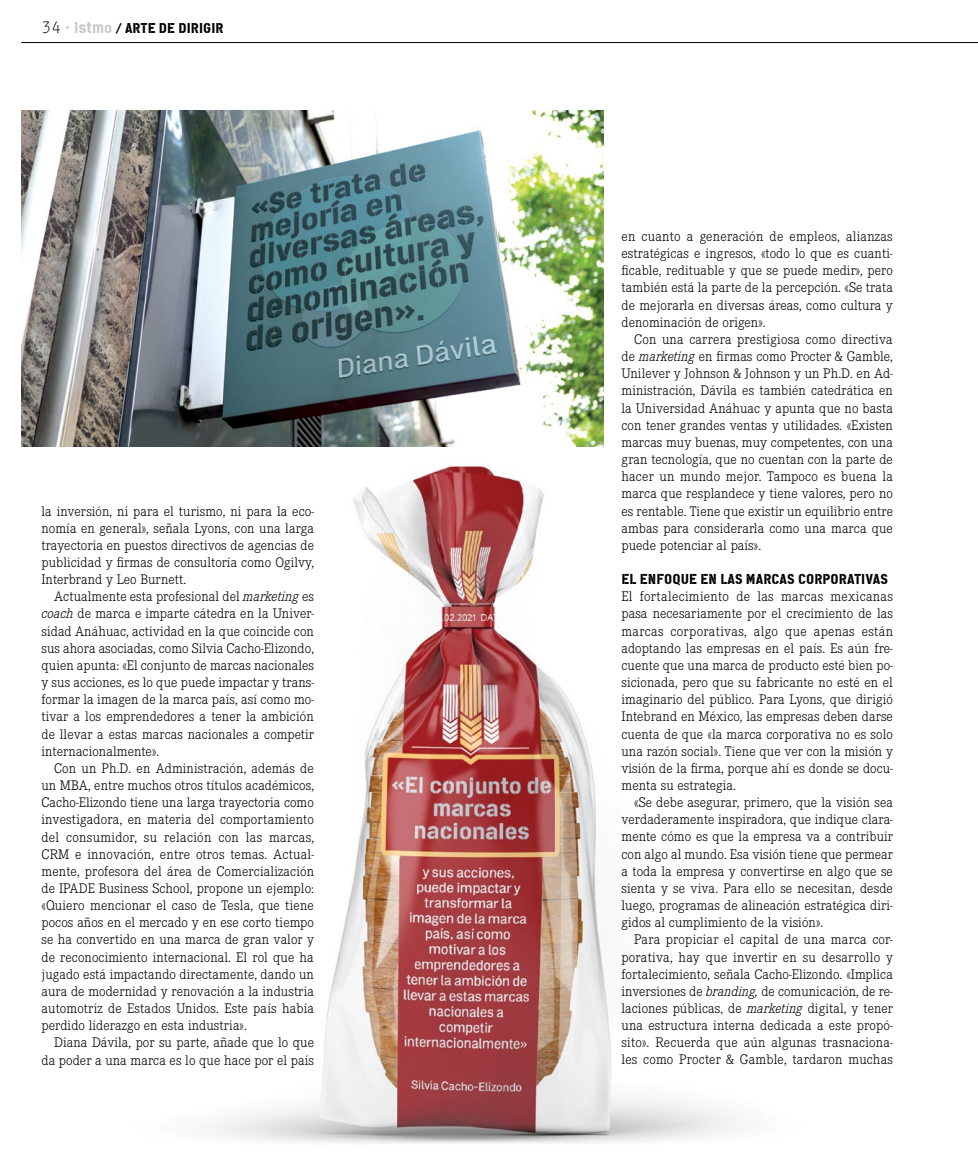
<style>
.page{position:relative;width:978px;height:1170px;background:#fff}
.page>*{position:absolute;margin:0;border:0;box-sizing:border-box;transform-origin:0 0}
.t1{font:300 14.4px/17.1px "Corporate E";letter-spacing:.005em;color:#000;text-align:justify}
.t2{font:14.4px "Cargo";letter-spacing:.005em;color:#000}
.t3{font:14.25px "Cargo";letter-spacing:.005em;color:#000}
.s1{font-family:"Numbers Revenue";font-size:16.5px}
.s2{font-family:"Zimmer";font-weight:500;font-size:15.75px;color:#c7c8ca}
.s3{font-size:15.75px;color:#c7c8ca}
.s4{font-size:15px;color:#c7c8ca}
.s5{font-size:13.5px}
.s6{font-style:italic}
</style>
<div class="page">
<hr style="left:21px;top:42px;width:957px;height:1px;background:#000">
<img style="left:212px;top:412px;width:524px;height:732px">
<img style="left:21px;top:111px;width:582px;height:336px">
<p class="t3" style="left:41px;top:19px;width:184px"><span class="s1">34</span> <span class="s2">•</span> <span class="s3">istm</span><span class="s4">o</span> <span class="s5">/</span> ARTE DE DIRIGIR</p>
<p class="t1" style="left:41px;top:501px;width:274px">la inversión, ni para el turismo, ni para la eco&shy;nomía en general», señala Lyons, con una larga trayectoria en puestos directivos de agencias de publicidad y firmas de consultoría como Ogilvy, Interbrand y Leo Burnett.</p>
<p class="t1" style="left:41px;top:587px;width:274px;text-indent:13px">Actualmente esta profesional del <span class="s6">marketing</span> es <span class="s6">coach</span> de marca e imparte cátedra en la Univer&shy;sidad Anáhuac, actividad en la que coincide con sus ahora asociadas, como Silvia Cacho-Elizondo, quien apunta: «El conjunto de marcas nacionales y sus acciones, es lo que puede impactar y trans&shy;formar la imagen de la marca país, así como mo&shy;tivar a los emprendedores a tener la ambición de llevar a estas marcas nacionales a competir internacionalmente».</p>
<p class="t1" style="left:41px;top:759px;width:274px;text-indent:13px">Con un Ph.D. en Administración, además de un MBA, entre muchos otros títulos académicos, Cacho-Elizondo tiene una larga trayectoria como investigadora, en materia del comportamiento del consumidor, su relación con las marcas, CRM e innovación, entre otros temas. Actual&shy;mente, profesora del área de Comercialización de IPADE Business School, propone un ejemplo: «Quiero mencionar el caso de Tesla, que tiene pocos años en el mercado y en ese corto tiempo se ha convertido en una marca de gran valor y de reconocimiento internacional. El rol que ha jugado está impactando directamente, dando un aura de modernidad y renovación a la industria automotriz de Estados Unidos. Este país había perdido liderazgo en esta industria».</p>
<p class="t1" style="left:41px;top:1033px;width:274px;text-align:right">Diana Dávila, por su parte, añade que lo que da poder a una marca es lo que hace por el país</p>
<p class="t1" style="left:621px;top:227px;width:273px">en cuanto a generación de empleos, alianzas estratégicas e ingresos, «todo lo que es cuanti&shy;ficable, redituable y que se puede medir», pero también está la parte de la percepción. «Se trata de mejorarla en diversas áreas, como cultura y denominación de origen».</p>
<p class="t1" style="left:621px;top:330px;width:273px;text-indent:13px">Con una carrera prestigiosa como directiva de <span class="s6">marketing</span> en firmas como Procter &amp; Gamble, Unilever y Johnson &amp; Johnson y un Ph.D. en Ad&shy;ministración, Dávila es también catedrática en la Universidad Anáhuac y apunta que no basta con tener grandes ventas y utilidades. «Existen marcas muy buenas, muy competentes, con una gran tecnología, que no cuentan con la parte de hacer un mundo mejor. Tampoco es buena la marca que resplandece y tiene valores, pero no es rentable. Tiene que existir un equilibrio entre ambas para considerarla como una marca que puede potenciar al país».</p>
<p class="t2" style="left:621px;top:569px;width:268px">EL ENFOQUE EN LAS MARCAS CORPORATIVAS</p>
<p class="t1" style="left:621px;top:587px;width:273px">El fortalecimiento de las marcas mexicanas pasa necesariamente por el crecimiento de las marcas corporativas, algo que apenas están adoptando las empresas en el país. Es aún fre&shy;cuente que una marca de producto esté bien po&shy;sicionada, pero que su fabricante no esté en el imaginario del público. Para Lyons, que dirigió Intebrand en México, las empresas deben darse cuenta de que «la marca corporativa no es solo una razón social». Tiene que ver con la misión y visión de la firma, porque ahí es donde se docu&shy;menta su estrategia.</p>
<p class="t1" style="left:621px;top:793px;width:273px;text-indent:13px">«Se debe asegurar, primero, que la visión sea verdaderamente inspiradora, que indique clara&shy;mente cómo es que la empresa va a contribuir con algo al mundo. Esa visión tiene que permear a toda la empresa y convertirse en algo que se sienta y se viva. Para ello se necesitan, desde luego, programas de alineación estratégica diri&shy;gidos al cumplimiento de la visión».</p>
<p class="t1" style="left:621px;top:930px;width:273px;text-indent:13px">Para propiciar el capital de una marca cor&shy;porativa, hay que invertir en su desarrollo y fortalecimiento, señala Cacho-Elizondo. «Implica inversiones de <span class="s6">branding,</span> de comunicación, de re&shy;laciones públicas, de <span class="s6">marketing</span> digital, y tener una estructura interna dedicada a este propó&shy;sito». Recuerda que aún algunas trasnaciona&shy;les como Procter &amp; Gamble, tardaron muchas</p>
</div>
